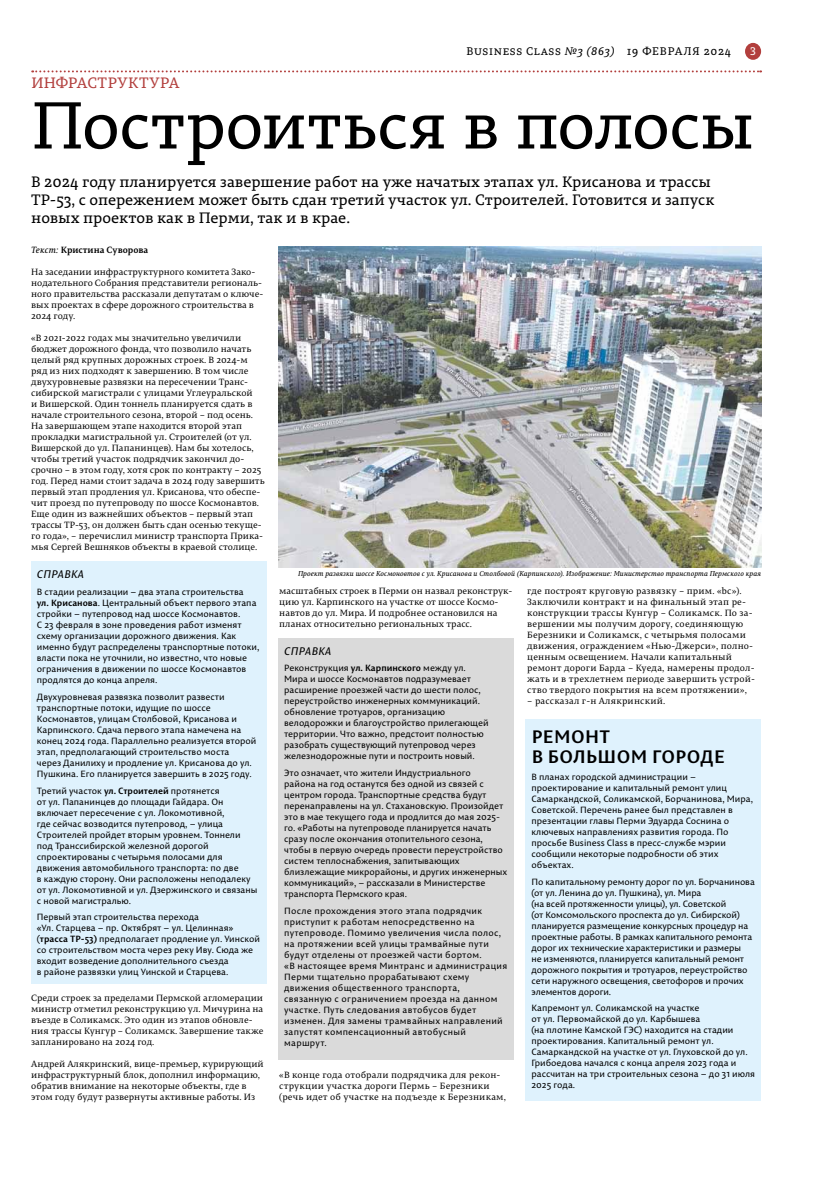
<style>
.page{position:relative;width:820px;height:1191px;background:#fff}
.page>*{position:absolute;margin:0;border:0;box-sizing:border-box;transform-origin:0 0}
.t1{font:65.9px "Permian Slab Serif Typeface";letter-spacing:-.005em;color:#000}
.t2{font:700 18px/20px "Permian Sans Typeface";letter-spacing:.02em;color:#000}
.t3{font:15px/18px "Permian Slab Serif Typeface";color:#000}
.t4{font:15px "Permian Slab Serif Typeface";letter-spacing:-.005em;color:#b23f3d}
.t5{font:11px "Permian Slab Serif Typeface";letter-spacing:.06em;color:#000}
.t6{font:italic 11px "Permian Sans Typeface";letter-spacing:.02em;color:#000}
.t7{font:11px "Permian Slab Serif Typeface";color:#fff}
.t8{font:9px/11px "Permian Sans Typeface";color:#000}
.t9{font:9px/11px "Permian Serif Typeface";color:#000}
.t10{font:9px/11px "Permian Serif Typeface";letter-spacing:.02em;color:#000}
.t11{font:9px/11px "Permian Sans Typeface";letter-spacing:.03em;color:#000}
.t12{font:700 9px "Permian Serif Typeface";color:#000}
.t13{font:italic 7.1px "Permian Serif Typeface";color:#000}
.s1{font-style:italic}
.s2{font-weight:400;font-style:italic}
.s3{font-weight:700}
</style>
<div class="page">
<div style="left:744px;top:43px;width:16px;height:17px;background:#b23f3d;border-radius:50%"></div>
<svg style="left:32px;top:70px;width:728px;height:2px"></svg>
<img style="left:278px;top:246px;width:482px;height:321px">
<div style="left:31px;top:561px;width:235px;height:422px;background:#dff2fd"></div>
<div style="left:278px;top:638px;width:235px;height:421px;background:#dadada"></div>
<div style="left:525px;top:718px;width:235px;height:382px;background:#dff2fd"></div>
<h3 class="t4" style="left:31px;top:71px;width:150px">инфраструктура</h3>
<p class="t5" style="left:466px;top:42px;width:266px">Business Class <span class="s1">№3 (863)</span> 19 февраля 2024</p>
<p class="t7" style="left:749px;top:42px;width:7px">3</p>
<h1 class="t1" style="left:31px;top:73px;width:724px">Построиться в полосы</h1>
<h3 class="t3" style="left:31px;top:172px;width:684px">В 2024 году планируется завершение работ на уже начатых этапах ул. Крисанова и трассы<br>ТР-53, с опережением может быть сдан третий участок ул. Строителей. Готовится и запуск новых проектов как в Перми, так и в крае.</h3>
<p class="t12" style="left:31px;top:242px;width:118px"><span class="s2">Текст:</span> Кристина Суворова</p>
<p class="t9" style="left:31px;top:266px;width:233px">На заседании инфраструктурного комитета Зако&shy;нодательного Собрания представители региональ&shy;ного правительства рассказали депутатам о ключе&shy;вых проектах в сфере дорожного строительства в 2024 году.</p>
<p class="t9" style="left:31px;top:332px;width:235px">«В 2021-2022 годах мы значительно увеличили бюджет дорожного фонда, что позволило начать целый ряд крупных дорожных строек. В 2024-м ряд из них подходят к завершению. В том числе двухуровневые развязки на пересечении Транс&shy;сибирской магистрали с улицами Углеуральской<br>и Вишерской. Один тоннель планируется сдать в начале строительного сезона, второй – под осень.<br>На завершающем этапе находится второй этап прокладки магистральной ул. Строителей (от ул.<br>Вишерской до ул. Папанинцев). Нам бы хотелось, чтобы третий участок подрядчик закончил до&shy;срочно – в этом году, хотя срок по контракту – 2025 год. Перед нами стоит задача в 2024 году завершить первый этап продления ул. Крисанова, что обеспе&shy;чит проезд по путепроводу по шоссе Космонавтов.<br>Еще один из важнейших объектов – первый этап трассы ТР-53, он должен быть сдан осенью текуще&shy;го года», – перечислил министр транспорта Прика&shy;мья Сергей Вешняков объекты в краевой столице.</p>
<p class="t6" style="left:37px;top:566px;width:48px">Справка</p>
<p class="t8" style="left:37px;top:586px;width:224px">В стадии реализации – два этапа строительства<br><span class="s3">ул. Крисанова</span>. Центральный объект первого этапа стройки – путепровод над шоссе Космонавтов.<br>С 23 февраля в зоне проведения работ изменят схему организации дорожного движения. Как именно будут распределены транспортные потоки, власти пока не уточнили, но известно, что новые ограничения в движении по шоссе Космонавтов продлятся до конца апреля.</p>
<p class="t8" style="left:37px;top:691px;width:221px">Двухуровневая развязка позволит развести транспортные потоки, идущие по шоссе Космонавтов, улицам Столбовой, Крисанова и Карпинского. Сдача первого этапа намечена на конец 2024 года. Параллельно реализуется второй этап, предполагающий строительство моста<br>через Данилиху и продление ул. Крисанова до ул.<br>Пушкина. Его планируется завершить в 2025 году.</p>
<p class="t8" style="left:37px;top:784px;width:222px">Третий участок <span class="s3">ул. Строителей</span> протянется<br>от ул. Папанинцев до площади Гайдара. Он включает пересечение с ул. Локомотивной,<br>где сейчас возводится путепровод, – улица Строителей пройдет вторым уровнем. Тоннели под Транссибирской железной дорогой спроектированы с четырьмя полосами для движения автомобильного транспорта: по две<br>в каждую сторону. Они расположены неподалеку от ул. Локомотивной и ул. Дзержинского и связаны с новой магистралью.</p>
<p class="t8" style="left:37px;top:911px;width:224px">Первый этап строительства перехода<br>«Ул. Старцева – пр. Октябрят – ул. Целинная» (<span class="s3">трасса ТР-53)</span> предполагает продление ул. Уинской со строительством моста через реку Иву. Сюда же входит возведение дополнительного съезда<br>в районе развязки улиц Уинской и Старцева.</p>
<p class="t9" style="left:31px;top:992px;width:233px">Среди строек за пределами Пермской агломерации министр отметил реконструкцию ул. Мичурина на въезде в Соликамск. Это один из этапов обновле&shy;ния трассы Кунгур – Соликамск. Завершение также запланировано на 2024 год.</p>
<p class="t9" style="left:31px;top:1058px;width:234px">Андрей Алякринский, вице-премьер, курирующий инфраструктурный блок, дополнил информацию, обратив внимание на некоторые объекты, где в этом году будут развернуты активные работы. Из</p>
<p class="t13" style="left:298px;top:568px;width:464px">Проект развязки шоссе Космоновтов с ул. Крисанова и Столбовой (Карпинского). Изображение: Министерство транспорта Пермского края</p>
<p class="t9" style="left:279px;top:585px;width:234px">масштабных строек в Перми он назвал реконструк&shy;цию ул. Карпинского на участке от шоссе Космо&shy;навтов до ул. Мира. И подробнее остановился на планах относительно региональных трасс.</p>
<p class="t6" style="left:284px;top:642px;width:48px">Справка</p>
<p class="t8" style="left:284px;top:662px;width:206px">Реконструкция <span class="s3">ул. Карпинского</span> между ул.<br>Мира и шоссе Космонавтов подразумевает расширение проезжей части до шести полос, переустройство инженерных коммуникаций. обновление тротуаров, организацию велодорожки и благоустройство прилегающей территории. Что важно, предстоит полностью разобрать существующий путепровод через железнодорожные пути и построить новый.</p>
<p class="t8" style="left:284px;top:767px;width:224px">Это означает, что жители Индустриального<br>района на год останутся без одной из связей с центром города. Транспортные средства будут перенаправлены на ул. Стахановскую. Произойдет это в мае текущего года и продлится до мая 2025- го. «Работы на путепроводе планируется начать сразу после окончания отопительного сезона, чтобы в первую очередь провести переустройство систем теплоснабжения, запитывающих близлежащие микрорайоны, и других инженерных коммуникаций», – рассказали в Министерстве транспорта Пермского края.</p>
<p class="t11" style="left:284px;top:904px;width:224px">После прохождения этого этапа подрядчик приступит к работам непосредственно на путепроводе. Помимо увеличения числа полос, на протяжении всей улицы трамвайные пути будут отделены от проезжей части бортом.<br>«В настоящее время Минтранс и администрация Перми тщательно прорабатывают схему движения общественного транспорта, связанную с ограничением проезда на данном участке. Путь следования автобусов будет изменен. Для замены трамвайных направлений запустят компенсационный автобусный маршрут.</p>
<p class="t10" style="left:279px;top:1069px;width:228px">«В конце года отобрали подрядчика для рекон&shy;струкции участка дороги Пермь – Березники (речь идет об участке на подъезде к Березникам,</p>
<p class="t10" style="left:527px;top:585px;width:229px">где построят круговую развязку – прим. «bc»).<br>Заключили контракт и на финальный этап ре&shy;конструкции трассы Кунгур – Соликамск. По за&shy;вершении мы получим дорогу, соединяющую Березники и Соликамск, с четырьмя полосами движения, ограждением «Нью-Джерси», полно&shy;ценным освещением. Начали капитальный ремонт дороги Барда – Куеда, намерены продол&shy;жать и в трехлетнем периоде завершить устрой&shy;ство твердого покрытия на всем протяжении»,</p>
<p class="t10" style="left:527px;top:695px;width:139px">– рассказал г-н Алякринский.</p>
<h2 class="t2" style="left:531px;top:725px;width:195px">Ремонт<br>в большом городе</h2>
<p class="t8" style="left:531px;top:771px;width:223px">В планах городской администрации – проектирование и капитальный ремонт улиц Самаркандской, Соликамской, Борчанинова, Мира, Советской. Перечень ранее был представлен в презентации главы Перми Эдуарда Соснина о ключевых направлениях развития города. По просьбе Business Class в пресс-службе мэрии сообщили некоторые подробности об этих объектах.</p>
<p class="t8" style="left:531px;top:875px;width:225px">По капитальному ремонту дорог по ул. Борчанинова (от ул. Ленина до ул. Пушкина), ул. Мира<br>(на всей протяженности улицы), ул. Советской<br>(от Комсомольского проспекта до ул. Сибирской) планируется размещение конкурсных процедур на проектные работы. В рамках капитального ремонта дорог их технические характеристики и размеры<br>не изменяются, планируется капитальный ремонт дорожного покрытия и тротуаров, переустройство сети наружного освещения, светофоров и прочих элементов дороги.</p>
<p class="t8" style="left:531px;top:1002px;width:225px">Капремонт ул. Соликамской на участке<br>от ул. Первомайской до ул. Карбышева<br>(на плотине Камской ГЭС) находится на стадии проектирования. Капитальный ремонт ул.<br>Самаркандской на участке от ул. Глуховской до ул.<br>Грибоедова начался с конца апреля 2023 года и рассчитан на три строительных сезона – до 31 июля 2025 года.</p>
</div>
